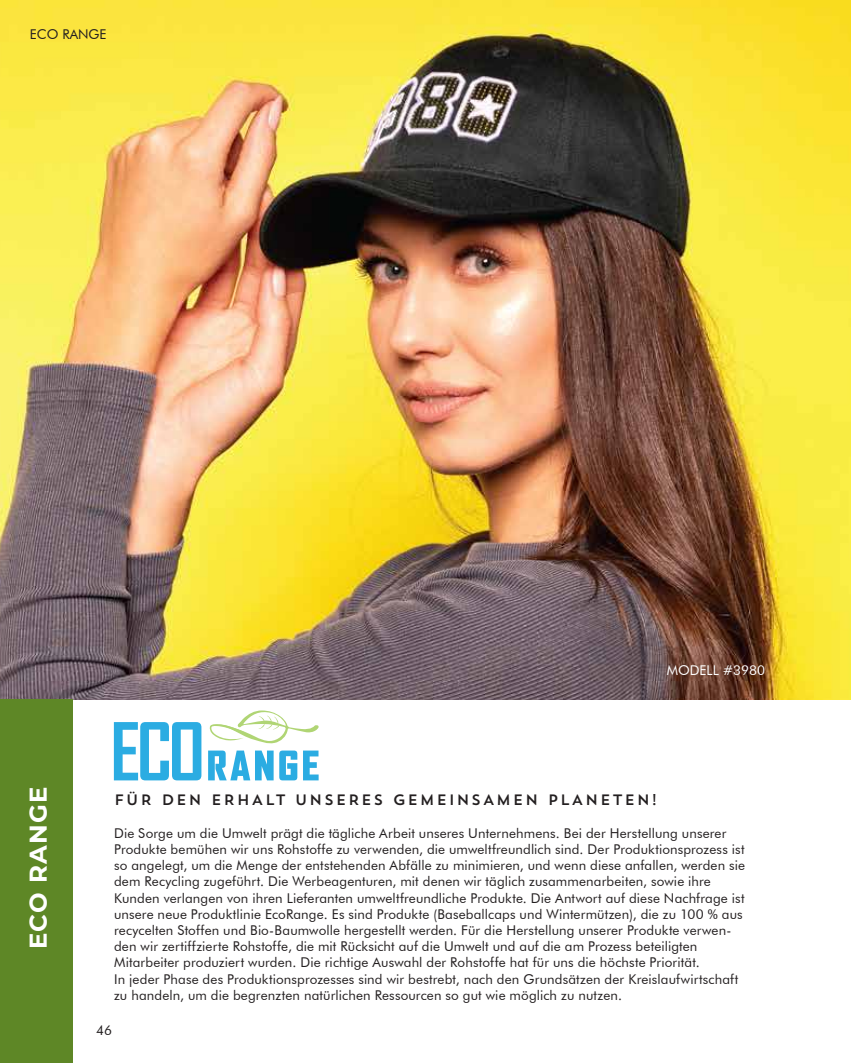
<style>
.page{position:relative;width:851px;height:1063px;background:#fff}
.page>*{position:absolute;margin:0;border:0;box-sizing:border-box;transform-origin:0 0}
.t1{font:700 24.3px "Montserrat";letter-spacing:.05em;color:#fff}
.t2{font:15px "Trend Sans One";letter-spacing:.1em;color:#231f20}
.t3{font:13.5px/16.2px "Futura BT";letter-spacing:.01em;color:#231f20}
.t4{font:13.5px "Futura BT";color:#fff}
</style>
<div class="page">
<img style="left:0;top:0;width:850px;height:699px">
<svg style="left:114px;top:722px;width:87px;height:58px"></svg>
<svg style="left:208px;top:751px;width:65px;height:29px"></svg>
<svg style="left:279px;top:751px;width:18px;height:29px"></svg>
<svg style="left:303px;top:751px;width:15px;height:29px"></svg>
<svg style="left:209px;top:710px;width:110px;height:34px"></svg>
<div style="left:0;top:699px;width:72px;height:364px;background:#5e8726"></div>
<p class="t3" style="left:30px;top:26px;width:78px">ECO RANGE</p>
<h1 class="t1" style="left:22px;top:949px;width:164px;rotate:-90deg">ECO RANGE</h1>
<p class="t4" style="left:666px;top:662px;width:100px">MODELL #3980</p>
<p class="t2" style="left:114px;top:790px;width:545px">FÜR DEN ERHALT UNSERES GEMEINSAMEN PLANETEN!</p>
<p class="t3" style="left:114px;top:825px;width:632px">Die Sorge um die Umwelt prägt die tägliche Arbeit unseres Unternehmens. Bei der Herstellung unserer Produkte bemühen wir uns Rohstoffe zu verwenden, die umweltfreundlich sind. Der Produktionsprozess ist so angelegt, um die Menge der entstehenden Abfälle zu minimieren, und wenn diese anfallen, werden sie dem Recycling zugeführt. Die Werbeagenturen, mit denen wir täglich zusammenarbeiten, sowie ihre Kunden verlangen von ihren Lieferanten umweltfreundliche Produkte. Die Antwort auf diese Nachfrage ist unsere neue Produktlinie EcoRange. Es sind Produkte (Baseballcaps und Wintermützen), die zu 100 % aus recycelten Stoffen und Bio-Baumwolle hergestellt werden. Für die Herstellung unserer Produkte verwen&shy;den wir zertiffzierte Rohstoffe, die mit Rücksicht auf die Umwelt und auf die am Prozess beteiligten Mitarbeiter produziert wurden. Die richtige Auswahl der Rohstoffe hat für uns die höchste Priorität.<br>In jeder Phase des Produktionsprozesses sind wir bestrebt, nach den Grundsätzen der Kreislaufwirtschaft zu handeln, um die begrenzten natürlichen Ressourcen so gut wie möglich zu nutzen.</p>
<p class="t3" style="left:96px;top:1022px;width:17px">46</p>
</div>
